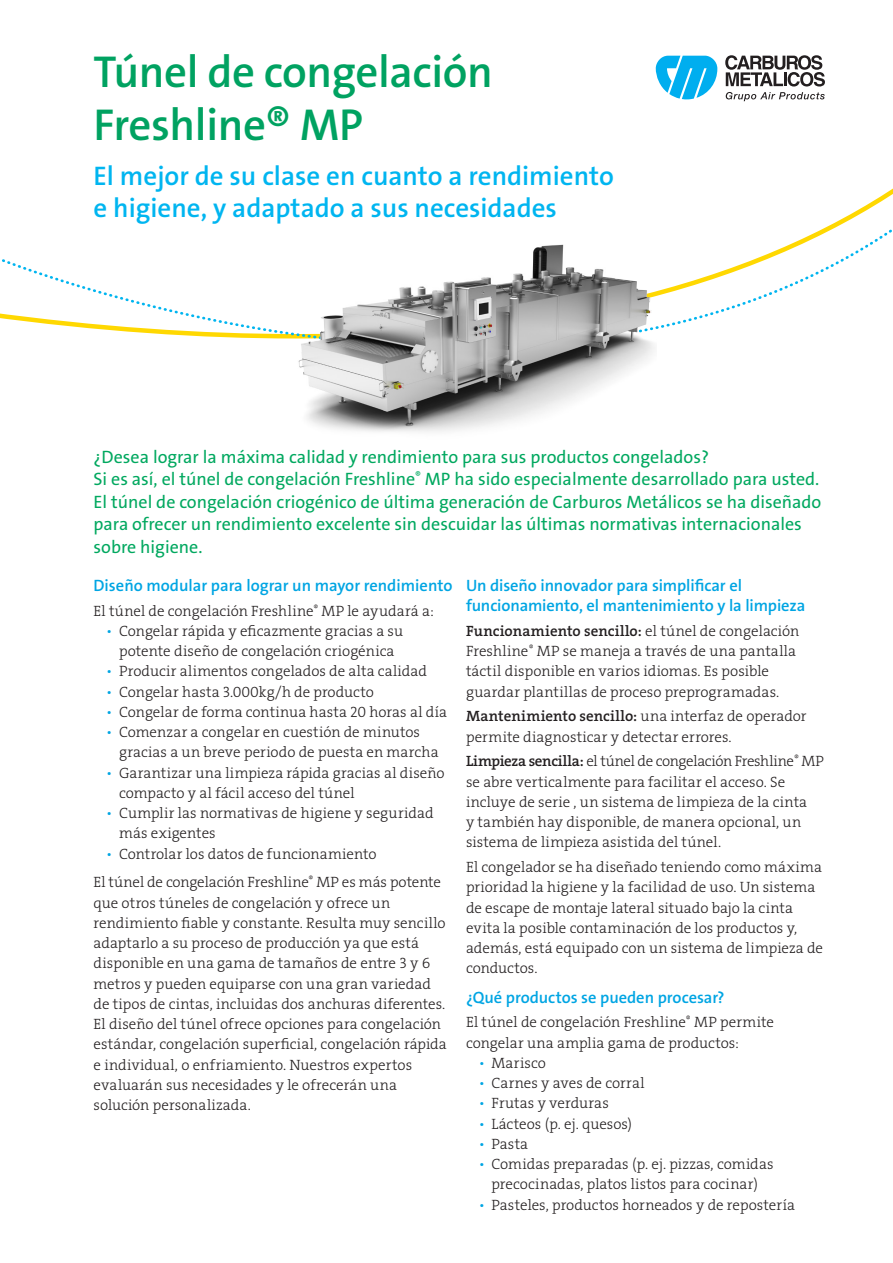
<style>
.page{position:relative;width:893px;height:1263px;background:#fff}
.page>*{position:absolute;margin:0;border:0;box-sizing:border-box;transform-origin:0 0}
.t1{font:600 45px/52.5px "The Sans LF";letter-spacing:-.01em;color:#00a261}
.t2{font:600 27px/32.4px "The Sans LF";color:#00b5f0}
.t3{font:18px/22.5px "The Sans LF";color:#00a85f}
.t4{font:600 16.5px/20.2px "The Sans LF";letter-spacing:-.005em;color:#00a5e3}
.t5{font:15px/20.2px "The Serif HP3 Lig";letter-spacing:.005em;color:#231f20}
.t6{font:15px/20.2px "The Serif LP3 Lig";color:#231f20}
.t7{font:15px "The Serif LP6 Se Bld";letter-spacing:.005em;color:#231f20}
.s1{color:#00a5e3}
.s2{font-family:"The Serif LP3 Lig"}
.s3{font-family:"The Serif LP6 Se Bld"}
</style>
<div class="page">
<svg style="left:2px;top:229px;width:890px;height:110px"></svg>
<img style="left:285px;top:229px;width:371px;height:203px">
<svg style="left:656px;top:56px;width:61px;height:43px"></svg>
<svg style="left:725px;top:55px;width:100px;height:46px"></svg>
<h1 class="t1" style="left:94px;top:46px;width:401px">Túnel de congelación<br>Freshline® MP</h1>
<h2 class="t2" style="left:94px;top:160px;width:522px">El mejor de su clase en cuanto a rendimiento e higiene, y adaptado a sus necesidades</h2>
<p class="t3" style="left:94px;top:446px;width:729px">¿Desea lograr la máxima calidad y rendimiento para sus productos congelados?<br>Si es así, el túnel de congelación Freshline<sup>®</sup> MP ha sido especialmente desarrollado para usted.<br>El túnel de congelación criogénico de última generación de Carburos Metálicos se ha diseñado para ofrecer un rendimiento excelente sin descuidar las últimas normativas internacionales sobre higiene.</p>
<p class="t4" style="left:94px;top:575px;width:360px">Diseño modular para lograr un mayor rendimiento</p>
<p class="t5" style="left:94px;top:600px;width:342px">El túnel de congelación Freshline<sup>®</sup> MP le ayudará a:</p>
<p class="t5" style="left:106px;top:621px;width:298px;text-align:center"><span class="s1">•</span> Congelar rápida y eficazmente gracias a su potente diseño de congelación criogénica</p>
<p class="t5" style="left:106px;top:661px;width:322px"><span class="s1">•</span> Producir alimentos congelados de alta calidad</p>
<p class="t5" style="left:106px;top:681px;width:269px"><span class="s1">•</span> Congelar hasta 3.000kg/h de producto</p>
<p class="t5" style="left:106px;top:702px;width:342px"><span class="s1">•</span> Congelar de forma continua hasta 20 horas al día</p>
<p class="t5" style="left:119px;top:722px;width:321px;text-indent:-13px"><span class="s1">•</span> Comenzar a congelar en cuestión de minutos gracias a un breve periodo de puesta en marcha</p>
<p class="t5" style="left:119px;top:762px;width:327px;text-indent:-13px"><span class="s1">•</span> Garantizar una limpieza rápida gracias al diseño compacto y al fácil acceso del túnel</p>
<p class="t5" style="left:119px;top:803px;width:316px;text-indent:-13px"><span class="s1">•</span> Cumplir las normativas de higiene y seguridad más exigentes</p>
<p class="t5" style="left:94px;top:839px;width:349px;line-height:28.8px;text-indent:13px"><span class="s1">•</span> Controlar los datos de funcionamiento<br>El túnel de congelación Freshline<sup>®</sup> MP es más potente</p>
<p class="t5" style="left:94px;top:892px;width:355px">que otros túneles de congelación y ofrece un rendimiento fiable y constante. Resulta muy sencillo adaptarlo a su proceso de producción ya que está disponible en una gama de tamaños de entre 3 y 6 metros y pueden equiparse con una gran variedad de tipos de cintas, incluidas dos anchuras diferentes.<br>El diseño del túnel ofrece opciones para congelación estándar, congelación superficial, congelación rápida e individual, o enfriamiento. Nuestros expertos evaluarán sus necesidades y le ofrecerán una solución personalizada.</p>
<p class="t4" style="left:466px;top:575px;width:341px">Un diseño innovador para simplificar el funcionamiento, el mantenimiento y la limpieza</p>
<p class="t7" style="left:466px;top:621px;width:335px">Funcionamiento sencillo: <span class="s2">el túnel de congelación</span></p>
<p class="t6" style="left:466px;top:641px;width:332px">Freshline<sup>®</sup> MP se maneja a través de una pantalla táctil disponible en varios idiomas. Es posible guardar plantillas de proceso preprogramadas.</p>
<p class="t7" style="left:466px;top:706px;width:342px">Mantenimiento sencillo: <span class="s2">una interfaz de operador</span></p>
<p class="t6" style="left:466px;top:724px;width:359px;line-height:24.8px">permite diagnosticar y detectar errores.<br><span class="s3">Limpieza sencilla:</span> el túnel de congelación Freshline<sup>®</sup> MP</p>
<p class="t6" style="left:466px;top:771px;width:343px">se abre verticalmente para facilitar el acceso. Se incluye de serie , un sistema de limpieza de la cinta y también hay disponible, de manera opcional, un sistema de limpieza asistida del túnel.</p>
<p class="t6" style="left:466px;top:857px;width:359px">El congelador se ha diseñado teniendo como máxima prioridad la higiene y la facilidad de uso. Un sistema de escape de montaje lateral situado bajo la cinta evita la posible contaminación de los productos y, además, está equipado con un sistema de limpieza de conductos.</p>
<p class="t4" style="left:466px;top:987px;width:260px">¿Qué productos se pueden procesar?</p>
<p class="t5" style="left:466px;top:1012px;width:309px">El túnel de congelación Freshline<sup>®</sup> MP permite congelar una amplia gama de productos:</p>
<p class="t5" style="left:479px;top:1053px;width:69px"><span class="s1">•</span> Marisco</p>
<p class="t5" style="left:479px;top:1073px;width:167px"><span class="s1">•</span> Carnes y aves de corral</p>
<p class="t5" style="left:479px;top:1093px;width:132px"><span class="s1">•</span> Frutas y verduras</p>
<p class="t5" style="left:479px;top:1113px;width:155px"><span class="s1">•</span> Lácteos (p. ej. quesos)</p>
<p class="t5" style="left:479px;top:1134px;width:51px"><span class="s1">•</span> Pasta</p>
<p class="t5" style="left:479px;top:1154px;width:296px;text-align:center"><span class="s1">•</span> Comidas preparadas (p. ej. pizzas, comidas precocinadas, platos listos para cocinar)</p>
<p class="t5" style="left:479px;top:1194px;width:318px"><span class="s1">•</span> Pasteles, productos horneados y de repostería</p>
</div>
